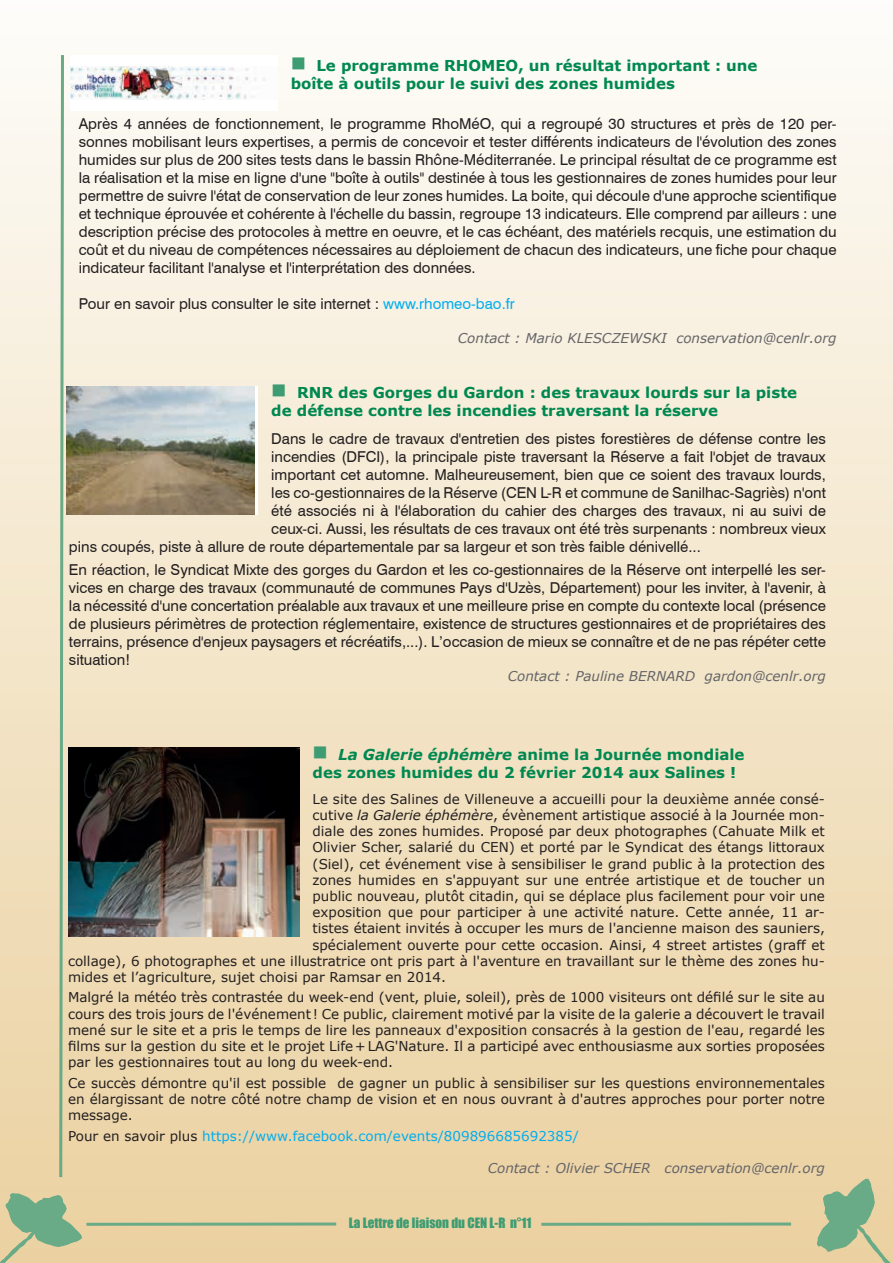
<style>
.page{position:relative;width:893px;height:1263px;background:#fff}
.page>*{position:absolute;margin:0;border:0;box-sizing:border-box;transform-origin:0 0}
.t1{font:15px/18px "Swiss 721 BT";color:#231f20;text-align:justify}
.t2{font:700 15px/18px "Verdana";color:#008850}
.t3{font:13.5px/16.2px "Verdana";color:#231f20;text-align:justify}
.t4{font:italic 13.5px "Verdana";color:#656568}
.t5{font:13.5px "Verdana";color:#00aeef}
.t6{font:13.2px "Impact";color:#3e9c72}
.s1{color:#3e9c72}
.s2{color:#00aeef}
.s3{font-style:italic}
.s4{color:#231f20}
</style>
<div class="page">
<div style="left:0;top:0;width:893px;height:1263px;background:linear-gradient(to bottom,#fdfcf8,#ead09f)"></div>
<svg style="left:86px;top:1222px;width:250px;height:4px"></svg>
<svg style="left:541px;top:1222px;width:250px;height:4px"></svg>
<svg style="left:58px;top:52px;width:7px;height:1128px"></svg>
<svg style="left:816px;top:1178px;width:77px;height:85px"></svg>
<svg style="left:0;top:1192px;width:83px;height:71px"></svg>
<img style="left:68px;top:747px;width:232px;height:189px">
<div style="left:70px;top:55px;width:208px;height:56px;background:#fff"></div>
<img style="left:70px;top:67px;width:196px;height:32px">
<img style="left:66px;top:386px;width:189px;height:128px">
<p class="t2" style="left:291px;top:56px;width:468px"><span class="s1">■</span> Le programme RHOMEO, un résultat important : une boîte à outils pour le suivi des zones humides</p>
<p class="t1" style="left:79px;top:114px;width:759px">Après 4 années de fonctionnement, le programme RhoMéO, qui a regroupé 30 structures et près de 120 per&shy;sonnes mobilisant leurs expertises, a permis de concevoir et tester différents indicateurs de l'évolution des zones humides sur plus de 200 sites tests dans le bassin Rhône-Méditerranée. Le principal résultat de ce programme est la réalisation et la mise en ligne d'une "boîte à outils" destinée à tous les gestionnaires de zones humides pour leur permettre de suivre l'état de conservation de leur zones humides. La boite, qui découle d'une approche scientifique et technique éprouvée et cohérente à l'échelle du bassin, regroupe 13 indicateurs. Elle comprend par ailleurs : une description précise des protocoles à mettre en oeuvre, et le cas échéant, des matériels recquis, une estimation du coût et du niveau de compétences nécessaires au déploiement de chacun des indicateurs, une fiche pour chaque indicateur facilitant l'analyse et l'interprétation des données.</p>
<p class="t1" style="left:79px;top:294px;width:437px">Pour en savoir plus consulter le site internet : <span class="s2">www.rhomeo-bao.fr</span></p>
<p class="t4" style="left:458px;top:330px;width:380px">Contact : Mario KLESCZEWSKI conservation@cenlr.org</p>
<p class="t2" style="left:271px;top:383px;width:527px"><span class="s1">■</span> RNR des Gorges du Gardon : des travaux lourds sur la piste de défense contre les incendies traversant la réserve</p>
<p class="t1" style="left:271px;top:430px;width:556px">Dans le cadre de travaux d'entretien des pistes forestières de défense contre les</p>
<p class="t1" style="left:271px;top:448px;width:556px">incendies (DFCI), la principale piste traversant la Réserve a fait l'objet de travaux</p>
<p class="t1" style="left:271px;top:466px;width:556px">important cet automne. Malheureusement, bien que ce soient des travaux lourds,</p>
<p class="t1" style="left:271px;top:484px;width:556px">les co-gestionnaires de la Réserve (CEN L-R et commune de Sanilhac-Sagriès) n'ont</p>
<p class="t1" style="left:271px;top:502px;width:556px">été associés ni à l'élaboration du cahier des charges des travaux, ni au suivi de</p>
<p class="t1" style="left:271px;top:520px;width:556px">ceux-ci. Aussi, les résultats de ces travaux ont été très surpenants : nombreux vieux</p>
<p class="t1" style="left:69px;top:538px;width:633px">pins coupés, piste à allure de route départementale par sa largeur et son très faible dénivellé...</p>
<p class="t1" style="left:69px;top:560px;width:758px">En réaction, le Syndicat Mixte des gorges du Gardon et les co-gestionnaires de la Réserve ont interpellé les ser&shy;vices en charge des travaux (communauté de communes Pays d'Uzès, Département) pour les inviter, à l'avenir, à la nécessité d'une concertation préalable aux travaux et une meilleure prise en compte du contexte local (présence de plusieurs périmètres de protection réglementaire, existence de structures gestionnaires et de propriétaires des terrains, présence d'enjeux paysagers et récréatifs,...). L’occasion de mieux se connaître et de ne pas répéter cette situation!</p>
<p class="t4" style="left:508px;top:667px;width:320px">Contact : Pauline BERNARD gardon@cenlr.org</p>
<p class="t2" style="left:313px;top:745px;width:433px"><span class="s1">■</span> <span class="s3">La Galerie éphémère</span> anime la Journée mondiale des zones humides du 2 février 2014 aux Salines !</p>
<p class="t3" style="left:313px;top:790px;width:514px">Le site des Salines de Villeneuve a accueilli pour la deuxième année consé-</p>
<p class="t3" style="left:313px;top:806px;width:514px">cutive <span class="s3">la Galerie éphémère</span>, évènement artistique associé à la Journée mon-</p>
<p class="t3" style="left:313px;top:823px;width:514px">diale des zones humides. Proposé par deux photographes (Cahuate Milk et</p>
<p class="t3" style="left:313px;top:839px;width:514px">Olivier Scher, salarié du CEN) et porté par le Syndicat des étangs littoraux</p>
<p class="t3" style="left:313px;top:855px;width:514px">(Siel), cet événement vise à sensibiliser le grand public à la protection des</p>
<p class="t3" style="left:313px;top:871px;width:514px">zones humides en s'appuyant sur une entrée artistique et de toucher un</p>
<p class="t3" style="left:313px;top:887px;width:514px">public nouveau, plutôt citadin, qui se déplace plus facilement pour voir une</p>
<p class="t3" style="left:313px;top:904px;width:514px">exposition que pour participer à une activité nature. Cette année, 11 ar-</p>
<p class="t3" style="left:313px;top:920px;width:514px">tistes étaient invités à occuper les murs de l'ancienne maison des sauniers,</p>
<p class="t3" style="left:313px;top:936px;width:514px">spécialement ouverte pour cette occasion. Ainsi, 4 street artistes (graff et</p>
<p class="t3" style="left:68px;top:952px;width:758px">collage), 6 photographes et une illustratrice ont pris part à l'aventure en travaillant sur le thème des zones hu-</p>
<p class="t3" style="left:68px;top:968px;width:380px">mides et l’agriculture, sujet choisi par Ramsar en 2014.</p>
<p class="t3" style="left:68px;top:989px;width:758px">Malgré la météo très contrastée du week-end (vent, pluie, soleil), près de 1000 visiteurs ont défilé sur le site au cours des trois jours de l'événement! Ce public, clairement motivé par la visite de la galerie a découvert le travail mené sur le site et a pris le temps de lire les panneaux d'exposition consacrés à la gestion de l'eau, regardé les films sur la gestion du site et le projet Life+LAG'Nature. Il a participé avec enthousiasme aux sorties proposées par les gestionnaires tout au long du week-end.</p>
<p class="t3" style="left:68px;top:1074px;width:758px">Ce succès démontre qu'il est possible de gagner un public à sensibiliser sur les questions environnementales en élargissant de notre côté notre champ de vision et en nous ouvrant à d'autres approches pour porter notre message.</p>
<p class="t5" style="left:68px;top:1127px;width:512px"><span class="s4">Pour en savoir plus</span> https://www.facebook.com/events/809896685692385/</p>
<p class="t4" style="left:488px;top:1159px;width:339px">Contact : Olivier SCHER conservation@cenlr.org</p>
<p class="t6" style="left:349px;top:1213px;width:184px">La Lettre de liaison du CEN L-R n°11</p>
</div>
